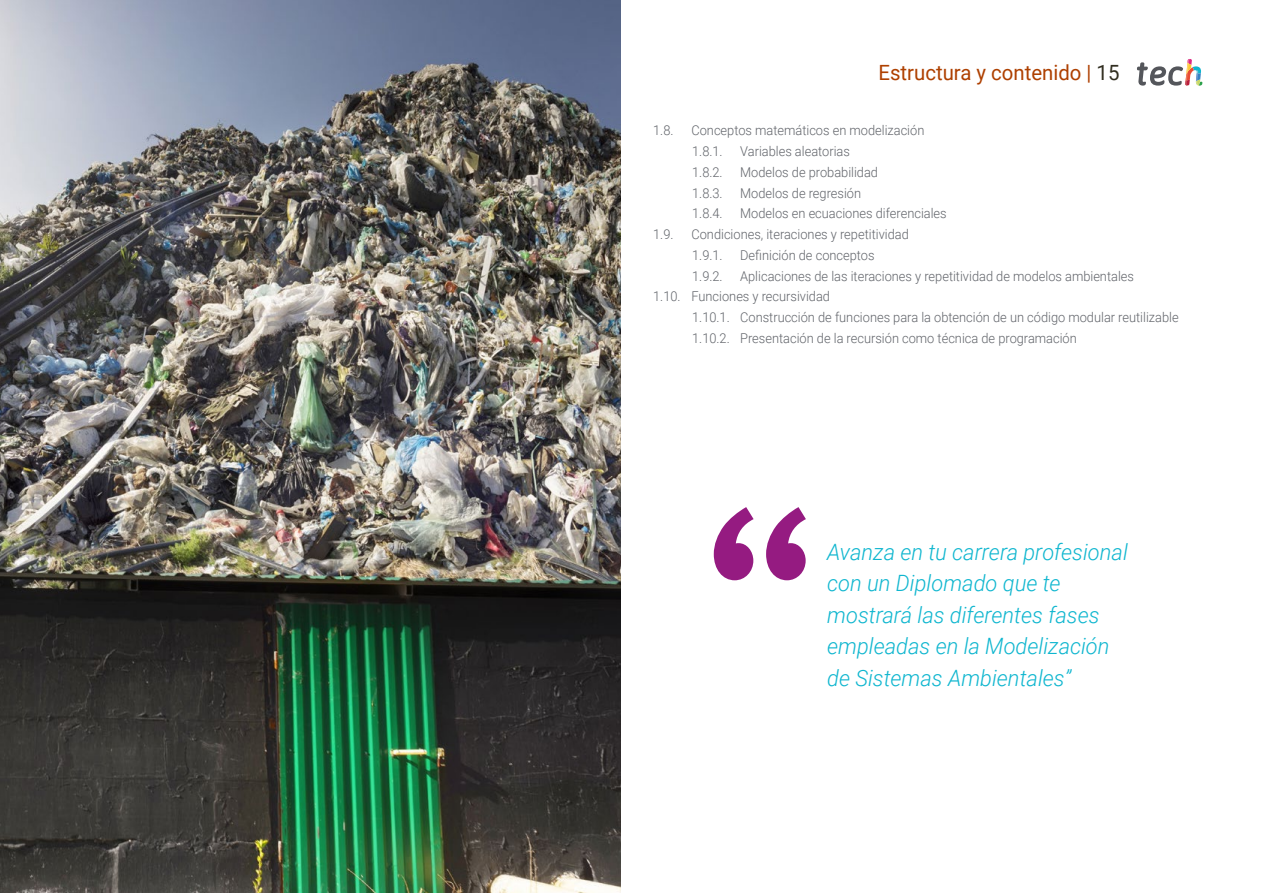
<style>
.page{position:relative;width:1263px;height:893px;background:#fff}
.page>*{position:absolute;margin:0;border:0;box-sizing:border-box;transform-origin:0 0}
.t1{font:italic 300 22.5px/31.5px "Roboto";color:#0fb6cf}
.t2{font:21px "Roboto";color:#ae4000}
.t3{font:300 13.5px/20.7px "Roboto";color:#61646a;scale:.95 1}
.s1{color:#312e20}
</style>
<div class="page">
<svg style="left:1137px;top:59px;width:65px;height:27px"></svg>
<img style="left:0;top:0;width:621px;height:893px">
<svg style="left:714px;top:507px;width:92px;height:73px"></svg>
<h2 class="t2" style="left:878px;top:57px;width:242px">Estructura y contenido | <span class="s1">15</span></h2>
<p class="t3" style="left:653px;top:120px;width:23px">1.8.</p>
<p class="t3" style="left:691px;top:120px;width:247px">Conceptos matemáticos en modelización<br>1.8.1.</p>
<p class="t3" style="left:740px;top:141px;width:117px">Variables aleatorias</p>
<p class="t3" style="left:692px;top:161px;width:34px">1.8.2.</p>
<p class="t3" style="left:740px;top:161px;width:147px">Modelos de probabilidad</p>
<p class="t3" style="left:692px;top:182px;width:34px">1.8.3.</p>
<p class="t3" style="left:740px;top:182px;width:129px">Modelos de regresión</p>
<p class="t3" style="left:692px;top:203px;width:34px">1.8.4.</p>
<p class="t3" style="left:740px;top:203px;width:219px">Modelos en ecuaciones diferenciales</p>
<p class="t3" style="left:653px;top:224px;width:23px">1.9.</p>
<p class="t3" style="left:691px;top:224px;width:230px">Condiciones, iteraciones y repetitividad<br>1.9.1.</p>
<p class="t3" style="left:740px;top:244px;width:143px">Definición de conceptos</p>
<p class="t3" style="left:653px;top:265px;width:508px;text-indent:87px">Aplicaciones de las iteraciones y repetitividad de modelos ambientales<br>1.10. Funciones y recursividad</p>
<p class="t3" style="left:692px;top:307px;width:513px">1.10.1. Construcción de funciones para la obtención de un código modular reutilizable<br>1.10.2. Presentación de la recursión como técnica de programación</p>
<p class="t3" style="left:692px;top:265px;width:34px">1.9.2.</p>
<h1 class="t1" style="left:827px;top:535px;width:302px">Avanza en tu carrera profesional con un Diplomado que te mostrará las diferentes fases empleadas en la Modelización de Sistemas Ambientales”</h1>
</div>
